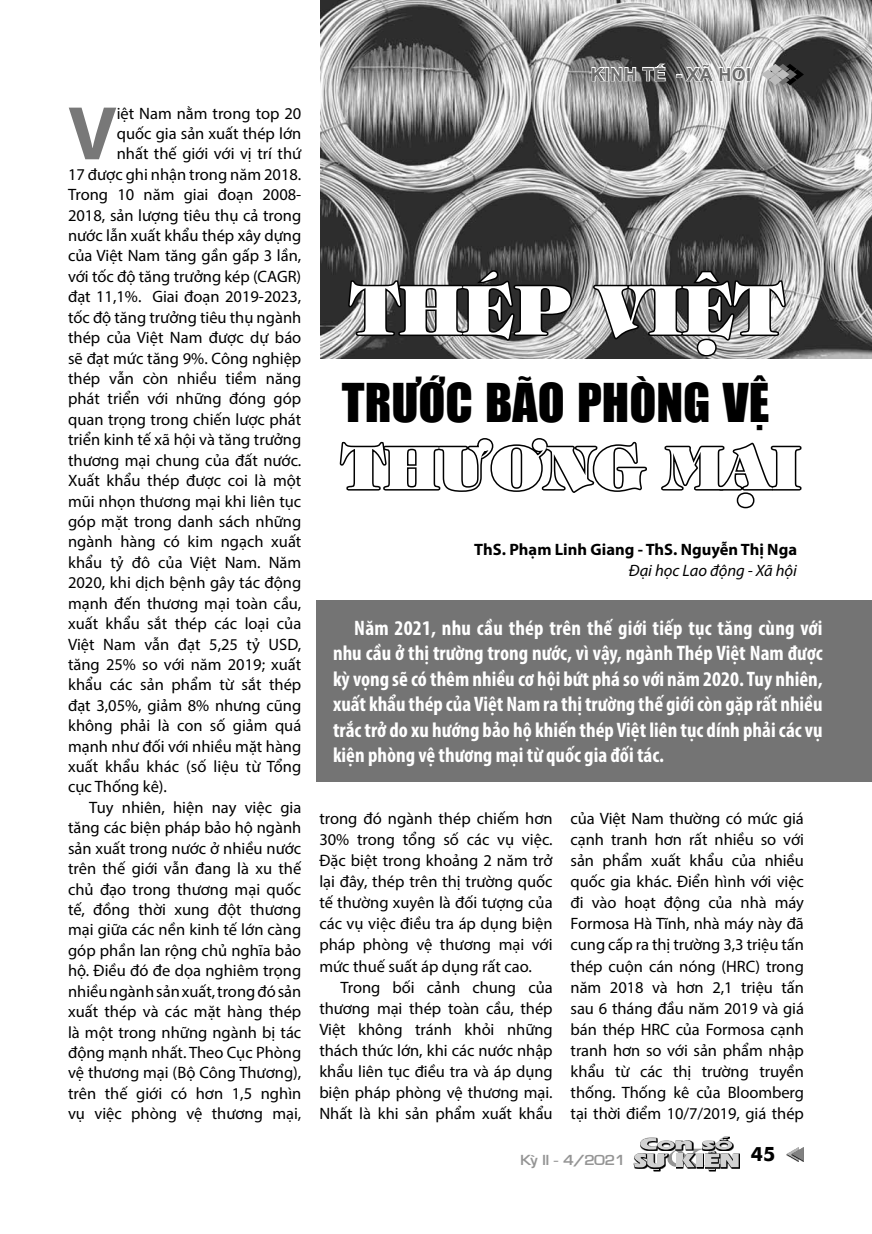
<style>
.page{position:relative;width:872px;height:1234px;background:#fff}
.page>*{position:absolute;margin:0;border:0;box-sizing:border-box;transform-origin:0 0}
.t1{font:700 76.65px "Myriad Pro";color:#787878}
.t2{font:67.5px "UVN Bach Tuyet Nang";color:#fff}
.t3{font:58.5px "UVN Bach Tuyet Nang";color:#fff}
.t4{font:49.5px "UTM Impact";color:#000}
.t5{font:700 condensed 21px/25.5px "Myriad Pro";color:#fff;text-align:justify}
.t6{font:700 19.5px "Futura";color:#000}
.t7{font:700 18px "Arial";letter-spacing:.035em;color:#6e6e6e}
.t8{font:16.5px/21.1px "Myriad Pro";color:#000;text-align:justify}
.t9{font:700 16.5px "Myriad Pro";color:#000}
.t10{font:italic 16.5px "Myriad Pro";color:#000}
.t11{font:13.5px "VNI Eurasia Bold";color:#949494;scale:1.1 1}
</style>
<div class="page">
<img style="left:321px;top:0;width:551px;height:358px">
<div style="left:316px;top:599px;width:556px;height:182px;background:#747474"></div>
<svg style="left:339px;top:438px;width:308px;height:55px"></svg>
<svg style="left:661px;top:442px;width:141px;height:67px"></svg>
<svg style="left:347px;top:220px;width:226px;height:123px;background:#585858"></svg>
<svg style="left:591px;top:220px;width:196px;height:138px;background:#6c6c6c"></svg>
<svg style="left:591px;top:63px;width:77px;height:19px"></svg>
<svg style="left:676px;top:63px;width:71px;height:23px"></svg>
<div style="left:746px;top:67px;width:4px;height:14px;border:2px solid #fff"></div>
<svg style="left:761px;top:64px;width:43px;height:21px"></svg>
<svg style="left:786px;top:1147px;width:18px;height:13px"></svg>
<div style="left:720px;top:1153px;width:20px;height:15px;background:#888"></div>
<svg style="left:634px;top:1136px;width:104px;height:35px"></svg>
<h1 class="t1" style="left:68px;top:83px;width:50px">V</h1>
<p class="t8" style="left:117px;top:102px;width:186px">iệt Nam nằm trong top 20</p>
<p class="t8" style="left:117px;top:123px;width:186px">quốc gia sản xuất thép lớn</p>
<p class="t8" style="left:117px;top:143px;width:186px">nhất thế giới với vị trí thứ</p>
<p class="t8" style="left:68px;top:163px;width:235px">17 được ghi nhận trong năm 2018.</p>
<p class="t8" style="left:68px;top:184px;width:235px">Trong 10 năm giai đoạn 2008-</p>
<p class="t8" style="left:68px;top:204px;width:235px">2018, sản lượng tiêu thụ cả trong</p>
<p class="t8" style="left:68px;top:224px;width:235px">nước lẫn xuất khẩu thép xây dựng</p>
<p class="t8" style="left:68px;top:245px;width:235px">của Việt Nam tăng gần gấp 3 lần,</p>
<p class="t8" style="left:68px;top:265px;width:235px">với tốc độ tăng trưởng kép (CAGR)</p>
<p class="t8" style="left:68px;top:286px;width:235px">đạt 11,1%. Giai đoạn 2019-2023,</p>
<p class="t8" style="left:68px;top:306px;width:235px">tốc độ tăng trưởng tiêu thụ ngành</p>
<p class="t8" style="left:68px;top:326px;width:235px">thép của Việt Nam được dự báo</p>
<p class="t8" style="left:68px;top:347px;width:235px">sẽ đạt mức tăng 9%. Công nghiệp</p>
<p class="t8" style="left:68px;top:367px;width:235px">thép vẫn còn nhiều tiềm năng</p>
<p class="t8" style="left:68px;top:388px;width:235px">phát triển với những đóng góp</p>
<p class="t8" style="left:68px;top:408px;width:235px">quan trọng trong chiến lược phát</p>
<p class="t8" style="left:68px;top:429px;width:235px">triển kinh tế xã hội và tăng trưởng</p>
<p class="t8" style="left:68px;top:449px;width:235px">thương mại chung của đất nước.</p>
<p class="t8" style="left:68px;top:469px;width:235px">Xuất khẩu thép được coi là một</p>
<p class="t8" style="left:68px;top:490px;width:235px">mũi nhọn thương mại khi liên tục</p>
<p class="t8" style="left:68px;top:510px;width:235px">góp mặt trong danh sách những</p>
<p class="t8" style="left:68px;top:531px;width:235px">ngành hàng có kim ngạch xuất</p>
<p class="t8" style="left:68px;top:551px;width:235px">khẩu tỷ đô của Việt Nam. Năm</p>
<p class="t8" style="left:68px;top:571px;width:235px">2020, khi dịch bệnh gây tác động</p>
<p class="t8" style="left:68px;top:592px;width:235px">mạnh đến thương mại toàn cầu,</p>
<p class="t8" style="left:68px;top:612px;width:235px">xuất khẩu sắt thép các loại của</p>
<p class="t8" style="left:68px;top:633px;width:235px">Việt Nam vẫn đạt 5,25 tỷ USD,</p>
<p class="t8" style="left:68px;top:653px;width:235px">tăng 25% so với năm 2019; xuất</p>
<p class="t8" style="left:68px;top:673px;width:235px">khẩu các sản phẩm từ sắt thép</p>
<p class="t8" style="left:68px;top:694px;width:235px">đạt 3,05%, giảm 8% nhưng cũng</p>
<p class="t8" style="left:68px;top:714px;width:235px">không phải là con số giảm quá</p>
<p class="t8" style="left:68px;top:735px;width:235px">mạnh như đối với nhiều mặt hàng</p>
<p class="t8" style="left:68px;top:755px;width:235px">xuất khẩu khác (số liệu từ Tổng</p>
<p class="t8" style="left:68px;top:776px;width:100px">cục Thống kê).</p>
<p class="t8" style="left:89px;top:796px;width:213px">Tuy nhiên, hiện nay việc gia</p>
<p class="t8" style="left:68px;top:816px;width:235px">tăng các biện pháp bảo hộ ngành</p>
<p class="t8" style="left:68px;top:837px;width:235px">sản xuất trong nước ở nhiều nước</p>
<p class="t8" style="left:68px;top:857px;width:235px">trên thế giới vẫn đang là xu thế</p>
<p class="t8" style="left:68px;top:878px;width:235px">chủ đạo trong thương mại quốc</p>
<p class="t8" style="left:68px;top:898px;width:235px">tế, đồng thời xung đột thương</p>
<p class="t8" style="left:68px;top:918px;width:235px">mại giữa các nền kinh tế lớn càng</p>
<p class="t8" style="left:68px;top:939px;width:235px">góp phần lan rộng chủ nghĩa bảo</p>
<p class="t8" style="left:68px;top:959px;width:235px">hộ. Điều đó đe dọa nghiêm trọng</p>
<p class="t8" style="left:68px;top:980px;width:235px">nhiều ngành sản xuất, trong đó sản</p>
<p class="t8" style="left:68px;top:1000px;width:235px">xuất thép và các mặt hàng thép</p>
<p class="t8" style="left:68px;top:1020px;width:235px">là một trong những ngành bị tác</p>
<p class="t8" style="left:68px;top:1041px;width:235px">động mạnh nhất. Theo Cục Phòng</p>
<p class="t8" style="left:68px;top:1061px;width:235px">vệ thương mại (Bộ Công Thương),</p>
<p class="t8" style="left:68px;top:1082px;width:235px">trên thế giới có hơn 1,5 nghìn</p>
<p class="t8" style="left:68px;top:1102px;width:235px">vụ việc phòng vệ thương mại,</p>
<p class="t7" style="left:591px;top:62px;width:162px">KINH TẾ - XÃ HỘI</p>
<h2 class="t2" style="left:350px;top:261px;width:435px">THÉP VIỆT</h2>
<h3 class="t4" style="left:342px;top:366px;width:429px">TRƯỚC BÃO PHÒNG VỆ</h3>
<h3 class="t3" style="left:342px;top:425px;width:460px">THƯƠNG MẠI</h3>
<p class="t9" style="left:474px;top:539px;width:324px">ThS. Phạm Linh Giang - ThS. Nguyễn Thị Nga</p>
<p class="t10" style="left:628px;top:560px;width:170px">Đại học Lao động - Xã hội</p>
<p class="t5" style="left:333px;top:614px;width:491px;text-indent:21px">Năm 2021, nhu cầu thép trên thế giới tiếp tục tăng cùng với nhu cầu ở thị trường trong nước, vì vậy, ngành Thép Việt Nam được kỳ vọng sẽ có thêm nhiều cơ hội bứt phá so với năm 2020. Tuy nhiên, xuất khẩu thép của Việt Nam ra thị trường thế giới còn gặp rất nhiều trắc trở do xu hướng bảo hộ khiến thép Việt liên tục dính phải các vụ kiện phòng vệ thương mại từ quốc gia đối tác.</p>
<p class="t8" style="left:319px;top:807px;width:235px">trong đó ngành thép chiếm hơn 30% trong tổng số các vụ việc.<br>Đặc biệt trong khoảng 2 năm trở lại đây, thép trên thị trường quốc tế thường xuyên là đối tượng của các vụ việc điều tra áp dụng biện pháp phòng vệ thương mại với mức thuế suất áp dụng rất cao.</p>
<p class="t8" style="left:319px;top:976px;width:235px;text-indent:21px">Trong bối cảnh chung của thương mại thép toàn cầu, thép Việt không tránh khỏi những thách thức lớn, khi các nước nhập khẩu liên tục điều tra và áp dụng biện pháp phòng vệ thương mại.<br>Nhất là khi sản phẩm xuất khẩu</p>
<p class="t8" style="left:570px;top:807px;width:235px">của Việt Nam thường có mức giá cạnh tranh hơn rất nhiều so với sản phẩm xuất khẩu của nhiều quốc gia khác. Điển hình với việc đi vào hoạt động của nhà máy Formosa Hà Tĩnh, nhà máy này đã cung cấp ra thị trường 3,3 triệu tấn thép cuộn cán nóng (HRC) trong năm 2018 và hơn 2,1 triệu tấn sau 6 tháng đầu năm 2019 và giá bán thép HRC của Formosa cạnh tranh hơn so với sản phẩm nhập khẩu từ các thị trường truyền thống. Thống kê của Bloomberg tại thời điểm 10/7/2019, giá thép</p>
<p class="t11" style="left:520px;top:1150px;width:97px">KyøII - 4/2021</p>
<p class="t6" style="left:751px;top:1139px;width:26px">45</p>
</div>
